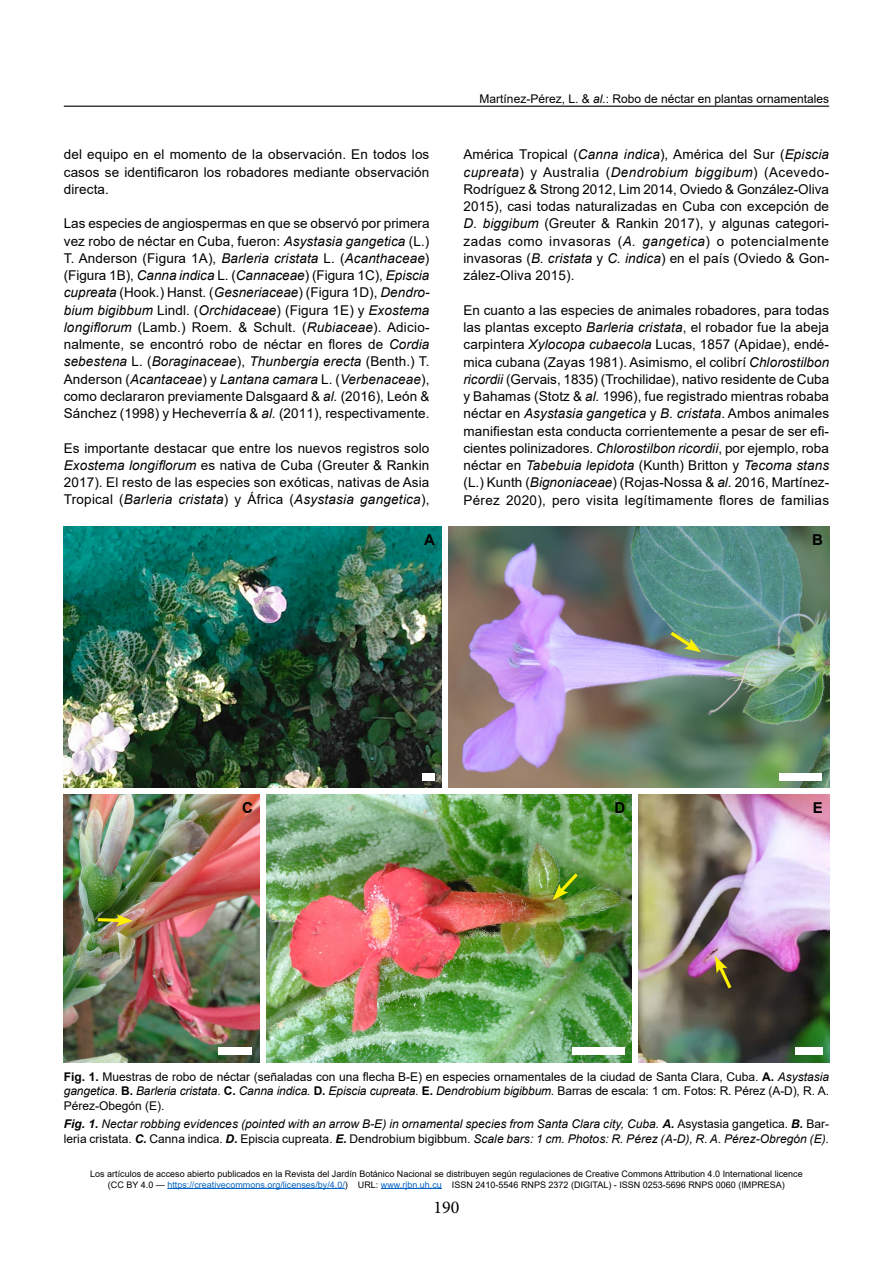
<style>
.page{position:relative;width:893px;height:1263px;background:#fff}
.page>*{position:absolute;margin:0;border:0;box-sizing:border-box;transform-origin:0 0}
.t1{font:18px "Minion Pro";color:#000}
.t2{font:700 15px "Arial";color:#000}
.t3{font:13.5px/17.2px "Arial";letter-spacing:.01em;color:#000;text-align:justify}
.t4{font:12px/14.4px "Arial";color:#000;text-align:justify}
.t5{font:italic 12px/14.4px "Arial";letter-spacing:.005em;color:#000}
.t6{font:9px/10.8px "Arial";color:#000;text-align:center}
.s1{font-style:italic}
.s2{font-weight:700}
.s3{font-style:normal}
.s4{color:#0563c1}
</style>
<div class="page">
<hr style="left:64px;top:106px;width:765px;height:1px;background:#000">
<hr style="left:167px;top:1188px;width:178px;height:1px;background:#0563c1">
<hr style="left:381px;top:1188px;width:61px;height:1px;background:#0563c1">
<img style="left:64px;top:527px;width:378px;height:261px">
<img style="left:448px;top:527px;width:381px;height:261px">
<img style="left:64px;top:795px;width:195px;height:267px">
<img style="left:266px;top:795px;width:366px;height:267px">
<img style="left:638px;top:795px;width:191px;height:267px">
<svg style="left:94px;top:914px;width:39px;height:12px"></svg>
<svg style="left:553px;top:870px;width:28px;height:30px"></svg>
<svg style="left:715px;top:956px;width:19px;height:36px"></svg>
<svg style="left:667px;top:629px;width:34px;height:23px"></svg>
<div style="left:422px;top:773px;width:13px;height:7px;background:#fff"></div>
<div style="left:780px;top:773px;width:42px;height:7px;background:#fff"></div>
<div style="left:795px;top:1047px;width:27px;height:8px;background:#fff"></div>
<div style="left:573px;top:1047px;width:52px;height:8px;background:#fff"></div>
<div style="left:219px;top:1047px;width:33px;height:8px;background:#fff"></div>
<p class="t3" style="left:64px;top:146px;width:367px">del equipo en el momento de la observación. En todos los casos se identificaron los robadores mediante observación directa.</p>
<p class="t3" style="left:64px;top:215px;width:367px">Las especies de angiospermas en que se observó por primera vez robo de néctar en Cuba, fueron: <span class="s1">Asystasia gangetica</span> (L.)<br>T. Anderson (Figura 1A), <span class="s1">Barleria cristata</span> L. (<span class="s1">Acanthaceae</span>) (Figura 1B), <span class="s1">Canna indica</span> L. (<span class="s1">Cannaceae</span>) (Figura 1C), <span class="s1">Episcia cupreata</span> (Hook.) Hanst. (<span class="s1">Gesneriaceae</span>) (Figura 1D), <span class="s1">Dendro&shy;bium bigibbum</span> Lindl. (<span class="s1">Orchidaceae</span>) (Figura 1E) y <span class="s1">Exostema longiflorum</span> (Lamb.) Roem. &amp; Schult. (<span class="s1">Rubiaceae</span>). Adicio&shy;nalmente, se encontró robo de néctar en flores de <span class="s1">Cordia sebestena</span> L. (<span class="s1">Boraginaceae</span>), <span class="s1">Thunbergia erecta</span> (Benth.) T.<br>Anderson (<span class="s1">Acantaceae</span>) y <span class="s1">Lantana camara</span> L. (<span class="s1">Verbenaceae</span>), como declararon previamente Dalsgaard &amp; <span class="s1">al.</span> (2016), León &amp; Sánchez (1998) y Hecheverría &amp; <span class="s1">al.</span> (2011), respectivamente.</p>
<p class="t3" style="left:64px;top:439px;width:367px">Es importante destacar que entre los nuevos registros solo <span class="s1">Exostema longiflorum</span> es nativa de Cuba (Greuter &amp; Rankin 2017). El resto de las especies son exóticas, nativas de Asia Tropical (<span class="s1">Barleria cristata</span>) y África (<span class="s1">Asystasia gangetica</span>),</p>
<p class="t4" style="left:480px;top:91px;width:351px">Martínez-Pérez, L. &amp; <span class="s1">al.</span>: Robo de néctar en plantas ornamentales</p>
<p class="t3" style="left:463px;top:146px;width:367px">América Tropical (<span class="s1">Canna indica</span>), América del Sur (<span class="s1">Episcia cupreata</span>) y Australia (<span class="s1">Dendrobium biggibum</span>) (Acevedo-Rodríguez &amp; Strong 2012, Lim 2014, Oviedo &amp; González-Oliva 2015), casi todas naturalizadas en Cuba con excepción de <span class="s1">D. biggibum</span> (Greuter &amp; Rankin 2017), y algunas categori&shy;zadas como invasoras (<span class="s1">A. gangetica</span>) o potencialmente invasoras (<span class="s1">B. cristata</span> y <span class="s1">C. indica</span>) en el país (Oviedo &amp; Gon&shy;zález-Oliva 2015).</p>
<p class="t3" style="left:463px;top:301px;width:367px">En cuanto a las especies de animales robadores, para todas las plantas excepto <span class="s1">Barleria cristata</span>, el robador fue la abeja carpintera <span class="s1">Xylocopa cubaecola</span> Lucas, 1857 (Apidae), endé&shy;mica cubana (Zayas 1981). Asimismo, el colibrí <span class="s1">Chlorostilbon ricordii</span> (Gervais, 1835) (Trochilidae), nativo residente de Cuba y Bahamas (Stotz &amp; <span class="s1">al.</span> 1996), fue registrado mientras robaba néctar en <span class="s1">Asystasia gangetica</span> y <span class="s1">B. cristata</span>. Ambos animales manifiestan esta conducta corrientemente a pesar de ser efi&shy;cientes polinizadores. <span class="s1">Chlorostilbon ricordii</span>, por ejemplo, roba néctar en <span class="s1">Tabebuia lepidota</span> (Kunth) Britton y <span class="s1">Tecoma stans </span>(L.) Kunth (<span class="s1">Bignoniaceae</span>) (Rojas-Nossa &amp; <span class="s1">al.</span> 2016, Martínez-Pérez 2020), pero visita legítimamente flores de familias</p>
<p class="t2" style="left:424px;top:529px;width:12px">A</p>
<p class="t2" style="left:812px;top:529px;width:12px">B</p>
<p class="t2" style="left:242px;top:797px;width:12px">C</p>
<p class="t2" style="left:615px;top:797px;width:12px">D</p>
<p class="t2" style="left:813px;top:797px;width:12px">E</p>
<p class="t4" style="left:64px;top:1069px;width:767px"><span class="s2">Fig. 1.</span> Muestras de robo de néctar (señaladas con una flecha B-E) en especies ornamentales de la ciudad de Santa Clara, Cuba. <span class="s2">A.</span> <span class="s1">Asystasia gangetica</span>. <span class="s2">B.</span> <span class="s1">Barleria cristata</span>. <span class="s2">C.</span> <span class="s1">Canna indica.</span> <span class="s2">D.</span> <span class="s1">Episcia cupreata.</span> <span class="s2">E.</span> <span class="s1">Dendrobium bigibbum.</span> Barras de escala: 1 cm. Fotos: R. Pérez (A-D), R. A.<br>Pérez-Obegón (E).</p>
<p class="t5" style="left:64px;top:1117px;width:767px"><span class="s2">Fig. 1.</span> Nectar robbing evidences (pointed with an arrow B-E) in ornamental species from Santa Clara city, Cuba. <span class="s2">A.</span> <span class="s3">Asystasia gangetica.</span> <span class="s2">B.</span> <span class="s3">Bar&shy;leria cristata.</span> <span class="s2">C.</span> <span class="s3">Canna indica.</span> <span class="s2">D.</span> <span class="s3">Episcia cupreata.</span> <span class="s2">E.</span> <span class="s3">Dendrobium bigibbum</span>. Scale bars: 1 cm. Photos: R. Pérez (A-D), R. A. Pérez-Obregón (E).</p>
<p class="t6" style="left:90px;top:1168px;width:714px">Los artículos de acceso abierto publicados en la Revista del Jardín Botánico Nacional se distribuyen según regulaciones de Creative Commons Attribution 4.0 International licence (CC BY 4.0 — <span class="s4">https://creativecommons.org/licenses/by/4.0/</span>) URL: <span class="s4">www.rjbn.uh.cu</span> ISSN 2410-5546 RNPS 2372 (DIGITAL) - ISSN 0253-5696 RNPS 0060 (IMPRESA)</p>
<h1 class="t1" style="left:433px;top:1195px;width:27px">190</h1>
</div>
